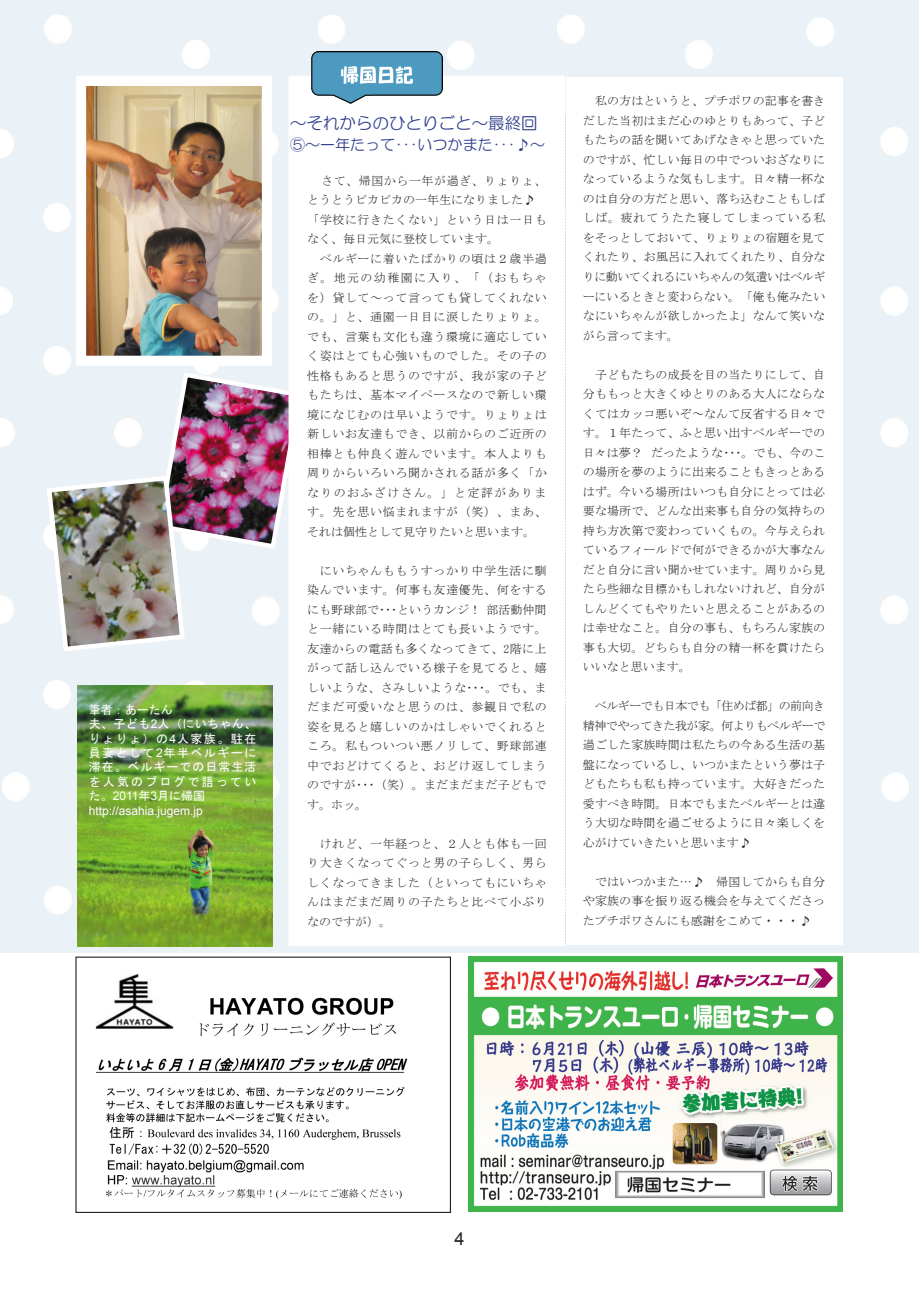
<style>
.page{position:relative;width:919px;height:1289px;background:#fff}
.page>*{position:absolute;margin:0;border:0;box-sizing:border-box;transform-origin:0 0}
.t1{font:18px "Arial";color:#222121}
.t2{font:16.5px "HG Maru Gothic MPRO";color:#32408c}
.t3{font:15px "HG Maru Gothic MPRO";color:#32408c}
.t4{font:12px/19.5px "MS Mincho";letter-spacing:.01em;color:#222121;text-align:justify}
.t5{font:12px/14.4px "MS Gothic";letter-spacing:.12em;color:#fff;text-align:justify}
.t6{font:12px/19.5px "MS Mincho";letter-spacing:.055em;color:#222121}
.t7{font:12px "Arial";color:#fff}
.s1{font-family:"Arial"}
.s2{font-family:"MS Mincho"}
</style>
<div class="page">
<img style="left:0;top:0;width:918px;height:952px">
<img style="left:77px;top:685px;width:195px;height:261px">
<svg style="left:565px;top:115px;width:1px;height:829px"></svg>
<div style="left:566px;top:77px;width:276px;height:867px;background:#fff"></div>
<img style="left:44px;top:370px;width:244px;height:284px">
<div style="left:289px;top:77px;width:275px;height:868px;background:#fff"></div>
<div style="left:288px;top:76px;width:277px;height:870px;border:2px solid #fff"></div>
<img style="left:312px;top:51px;width:130px;height:52px">
<img style="left:87px;top:87px;width:174px;height:268px">
<img style="left:95px;top:974px;width:313px;height:225px">
<img style="left:468px;top:956px;width:374px;height:255px">
<p class="t5" style="left:89px;top:702px;width:86px">筆者：あーたん</p>
<p class="t5" style="left:89px;top:716px;width:169px">夫、子ども<span class="s1">2</span>人（にいちゃん、りょりょ）の<span class="s1">4</span>人家族。駐在員妻として<span class="s1">2</span>年半ベルギーに滞在。ベルギーでの日常生活を人気のブログで語っていた。<span class="s1">2011</span>年<span class="s1">3</span>月に帰国</p>
<p class="t7" style="left:89px;top:802px;width:116px">http://asahia.jugem.jp</p>
<p class="t2" style="left:290px;top:115px;width:249px">～それからのひとりごと～最終回</p>
<p class="t3" style="left:290px;top:137px;width:256px">⑤～一年たって･･･いつかまた･･･<span class="s2">♪</span>～</p>
<p class="t4" style="left:307px;top:170px;width:241px;text-indent:14px">さて、帰国から一年が過ぎ、りょりょ、とうとうピカピカの一年生になりました♪</p>
<p class="t6" style="left:307px;top:209px;width:241px">「学校に行きたくない」という日は一日もなく、毎日元気に登校しています。</p>
<p class="t4" style="left:307px;top:248px;width:241px">　ベルギーに着いたばかりの頃は２歳半過ぎ。地元の幼稚園に入り、「（おもちゃを）貸して～って言っても貸してくれないの。」と、通園一日目に涙したりょりょ。でも、言葉も文化も違う環境に適応していく姿はとても心強いものでした。その子の性格もあると思うのですが、我が家の子どもたちは、基本マイペースなので新しい環境になじむのは早いようです。りょりょは新しいお友達もでき、以前からのご近所の相棒とも仲良く遊んでいます。本人よりも周りからいろいろ聞かされる話が多く「かなりのおふざけさん。」と定評があります。先を思い悩まれますが（笑）、まあ、それは個性として見守りたいと思います。</p>
<p class="t4" style="left:307px;top:560px;width:241px">　にいちゃんももうすっかり中学生活に馴染んでいます。何事も友達優先、何をするにも野球部で･･･というカンジ！ 部活動仲間と一緒にいる時間はとても長いようです。友達からの電話も多くなってきて、2階に上がって話し込んでいる様子を見てると、嬉しいような、さみしいような･･･。でも、まだまだ可愛いなと思うのは、参観日で私の姿を見ると嬉しいのかはしゃいでくれるところ。私もついつい悪ノリして、野球部連中でおどけてくると、おどけ返してしまうのですが･･･（笑）。まだまだまだ子どもです。ホッ。</p>
<p class="t4" style="left:307px;top:833px;width:241px">　けれど、一年経つと、２人とも体も一回り大きくなってぐっと男の子らしく、男らしくなってきました（といってもにいちゃんはまだまだ周りの子たちと比べて小ぶりなのですが）。</p>
<p class="t4" style="left:583px;top:91px;width:244px">　私の方はというと、プチポワの記事を書きだした当初はまだ心のゆとりもあって、子どもたちの話を聞いてあげなきゃと思っていたのですが、忙しい毎日の中でついおざなりになっているような気もします。日々精一杯なのは自分の方だと思い、落ち込むこともしばしば。疲れてうたた寝してしまっている私をそっとしておいて、りょりょの宿題を見てくれたり、お風呂に入れてくれたり、自分なりに動いてくれるにいちゃんの気遣いはベルギーにいるときと変わらない。「俺も俺みたいなにいちゃんが欲しかったよ」なんて笑いながら言ってます。</p>
<p class="t4" style="left:583px;top:364px;width:244px">　子どもたちの成長を目の当たりにして、自分ももっと大きくゆとりのある大人にならなくてはカッコ悪いぞ～なんて反省する日々です。１年たって、ふと思い出すベルギーでの日々は夢？ だったような･･･。でも、今のこの場所を夢のように出来ることもきっとあるはず。今いる場所はいつも自分にとっては必要な場所で、どんな出来事も自分の気持ちの持ち方次第で変わっていくもの。今与えられているフィールドで何ができるかが大事なんだと自分に言い聞かせています。周りから見たら些細な目標かもしれないけれど、自分がしんどくてもやりたいと思えることがあるのは幸せなこと。自分の事も、もちろん家族の事も大切。どちらも自分の精一杯を貫けたらいいなと思います。</p>
<p class="t4" style="left:583px;top:696px;width:244px">　ベルギーでも日本でも「住めば都」の前向き精神でやってきた我が家。何よりもベルギーで過ごした家族時間は私たちの今ある生活の基盤になっているし、いつかまたという夢は子どもたちも私も持っています。大好きだった愛すべき時間。日本でもまたベルギーとは違う大切な時間を過ごせるように日々楽しくを心がけていきたいと思います♪</p>
<p class="t4" style="left:583px;top:871px;width:244px">　ではいつかまた…♪　帰国してからも自分や家族の事を振り返る機会を与えてくださったプチポワさんにも感謝をこめて・・・♪</p>
<p class="t1" style="left:454px;top:1226px;width:12px">4</p>
</div>
